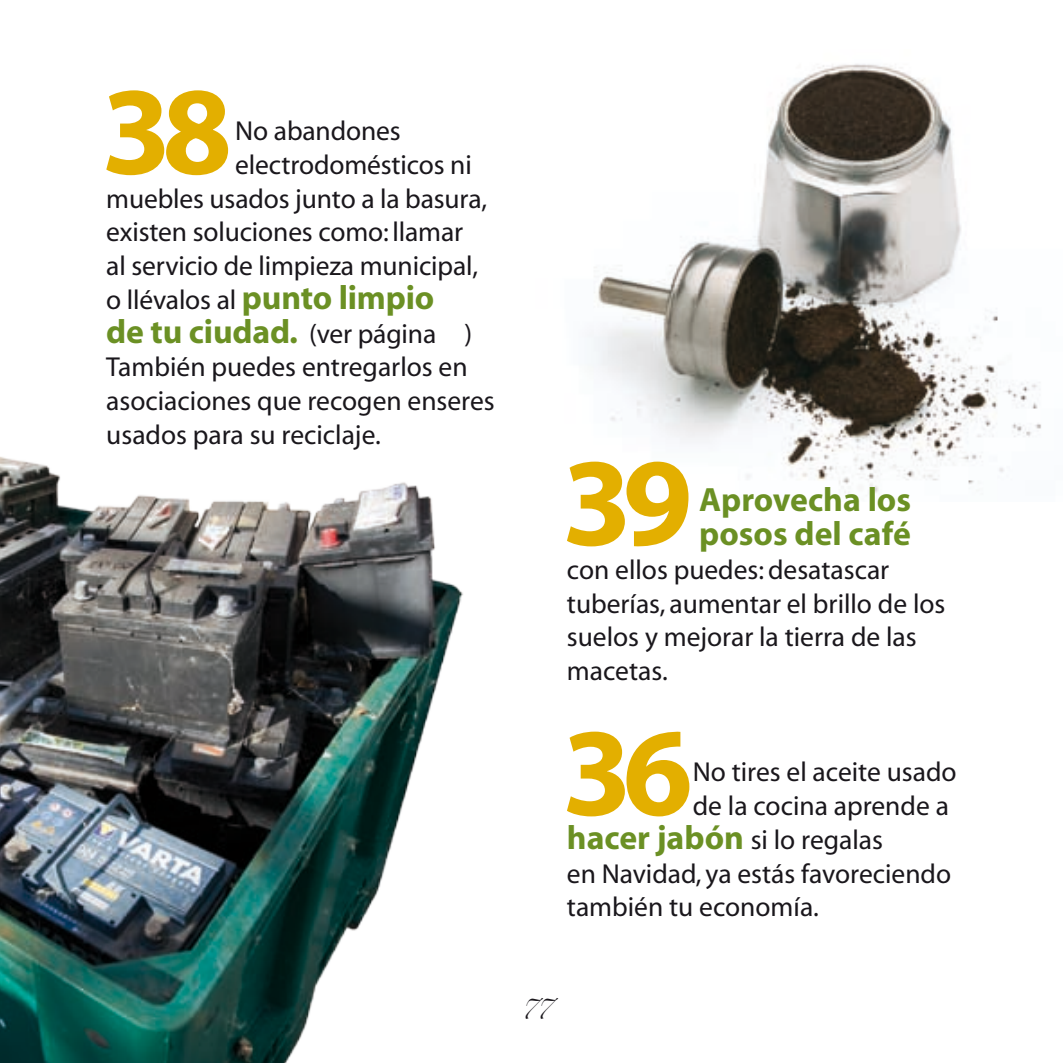
<style>
.page{position:relative;width:1063px;height:1063px;background:#fff}
.page>*{position:absolute;margin:0;border:0;box-sizing:border-box;transform-origin:0 0}
.t1{font:700 126.25px "Myriad";color:#e3af00}
.t2{font:700 33.75px/33.8px "Myriad";color:#6b9024}
.t3{font:27.5px/33.8px "Myriad";color:#1a171c}
.t4{font:17.5px "Zapfino";color:#1a171c}
.s1{font-weight:700;font-size:33.75px;color:#6b9024}
.s2{font-weight:400;font-size:27.5px;color:#1a171c}
.s3{font-weight:400;font-size:27.5px;color:#fff}
</style>
<div class="page">
<img style="left:588px;top:64px;width:453px;height:438px">
<img style="left:0;top:456px;width:463px;height:607px">
<h1 class="t1" style="left:102px;top:66px;width:132px">38</h1>
<p class="t3" style="left:235px;top:115px;width:167px">No abandones</p>
<p class="t3" style="left:235px;top:149px;width:238px">electrodomésticos ni</p>
<p class="t3" style="left:106px;top:183px;width:382px">muebles usados junto a la basura,</p>
<p class="t3" style="left:106px;top:216px;width:358px">existen soluciones como: llamar</p>
<p class="t3" style="left:106px;top:250px;width:373px">al servicio de limpieza municipal,</p>
<p class="t3" style="left:106px;top:284px;width:330px">o llévalos al <span class="s1">punto limpio</span></p>
<p class="t2" style="left:106px;top:316px;width:368px">de tu ciudad. <span class="s2">(ver página )</span></p>
<p class="t3" style="left:106px;top:351px;width:390px">También puedes entregarlos en asociaciones que recogen enseres usados para su reciclaje.</p>
<h1 class="t1" style="left:562px;top:438px;width:132px">39</h1>
<p class="t2" style="left:693px;top:484px;width:220px"><span class="s3">i</span>Aprovecha los <span class="s3">i</span>posos del café</p>
<p class="t3" style="left:567px;top:554px;width:380px">con ellos puedes: desatascar tuberías, aumentar el brillo de los suelos y mejorar la tierra de las macetas.</p>
<h1 class="t1" style="left:562px;top:708px;width:132px">36</h1>
<p class="t3" style="left:693px;top:756px;width:265px">No tires el aceite usado</p>
<p class="t3" style="left:693px;top:790px;width:258px">de la cocina aprende a</p>
<p class="t3" style="left:567px;top:824px;width:318px"><span class="s1">hacer jabón</span> si lo regalas</p>
<p class="t3" style="left:567px;top:858px;width:386px">en Navidad, ya estás favoreciendo</p>
<p class="t3" style="left:567px;top:891px;width:254px">también tu economía.</p>
<p class="t4" style="left:521px;top:1001px;width:31px">77</p>
</div>
